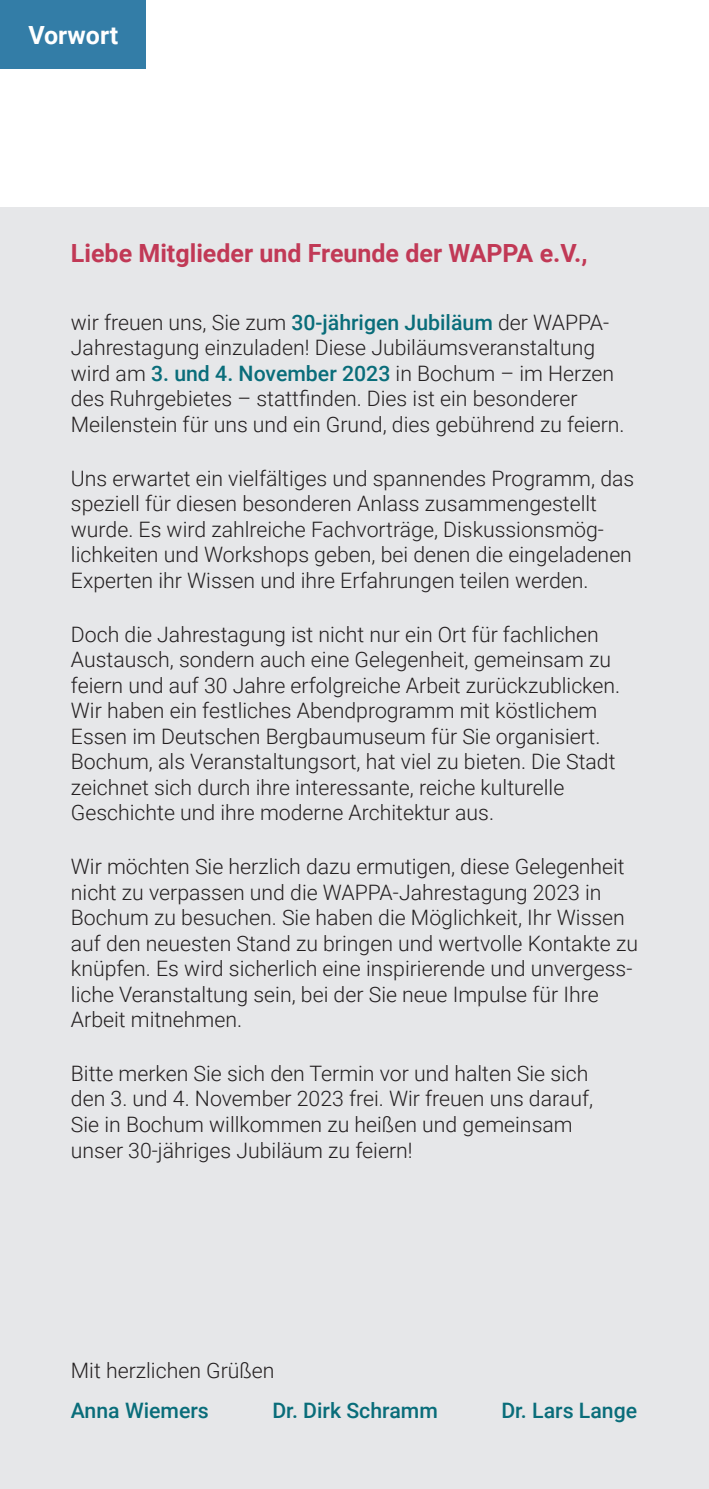
<style>
.page{position:relative;width:709px;height:1489px;background:#fff}
.page>*{position:absolute;margin:0;border:0;box-sizing:border-box;transform-origin:0 0}
.t1{font:700 25px "Roboto";color:#c13956}
.t2{font:700 25px "Roboto";color:#fff}
.t3{font:300 21.25px/25.5px "Roboto";color:#231f20}
.t4{font:500 21.25px "Roboto";color:#096d7a}
.s1{font-weight:500;color:#096d7a}
</style>
<div class="page">
<div style="left:0;top:0;width:145px;height:69px;background:#337da7"></div>
<div style="left:0;top:207px;width:709px;height:1281px;background:#e6e7e9"></div>
<p class="t2" style="left:28px;top:17px;width:91px">Vorwort</p>
<p class="t1" style="left:71px;top:235px;width:518px">Liebe Mitglieder und Freunde der WAPPA e.V.,</p>
<p class="t3" style="left:71px;top:308px;width:555px">wir freuen uns, Sie zum <span class="s1">30-jährigen Jubiläum</span> der WAPPA-Jahrestagung einzuladen! Diese Jubiläumsveranstaltung wird am <span class="s1">3. und 4. November 2023</span> in Bochum – im Herzen des Ruhrgebietes – stattfinden. Dies ist ein besonderer Meilenstein für uns und ein Grund, dies gebührend zu feiern.</p>
<p class="t3" style="left:71px;top:464px;width:565px">Uns erwartet ein vielfältiges und spannendes Programm, das speziell für diesen besonderen Anlass zusammengestellt wurde. Es wird zahlreiche Fachvorträge, Diskussionsmög&shy;lichkeiten und Workshops geben, bei denen die eingeladenen Experten ihr Wissen und ihre Erfahrungen teilen werden.</p>
<p class="t3" style="left:71px;top:620px;width:551px">Doch die Jahrestagung ist nicht nur ein Ort für fachlichen Austausch, sondern auch eine Gelegenheit, gemeinsam zu feiern und auf 30 Jahre erfolgreiche Arbeit zurückzublicken.<br>Wir haben ein festliches Abendprogramm mit köstlichem Essen im Deutschen Bergbaumuseum für Sie organisiert.<br>Bochum, als Veranstaltungsort, hat viel zu bieten. Die Stadt zeichnet sich durch ihre interessante, reiche kulturelle Geschichte und ihre moderne Architektur aus.</p>
<p class="t3" style="left:71px;top:852px;width:568px">Wir möchten Sie herzlich dazu ermutigen, diese Gelegenheit nicht zu verpassen und die WAPPA-Jahrestagung 2023 in Bochum zu besuchen. Sie haben die Möglichkeit, Ihr Wissen auf den neuesten Stand zu bringen und wertvolle Kontakte zu knüpfen. Es wird sicherlich eine inspirierende und unvergess&shy;liche Veranstaltung sein, bei der Sie neue Impulse für Ihre Arbeit mitnehmen.</p>
<p class="t3" style="left:71px;top:1059px;width:523px">Bitte merken Sie sich den Termin vor und halten Sie sich den 3. und 4. November 2023 frei. Wir freuen uns darauf, Sie in Bochum willkommen zu heißen und gemeinsam unser 30-jähriges Jubiläum zu feiern!</p>
<p class="t3" style="left:71px;top:1357px;width:205px">Mit herzlichen Grüßen</p>
<p class="t4" style="left:71px;top:1395px;width:139px">Anna Wiemers</p>
<p class="t4" style="left:272px;top:1395px;width:167px">Dr. Dirk Schramm</p>
<p class="t4" style="left:501px;top:1395px;width:137px">Dr. Lars Lange</p>
</div>
